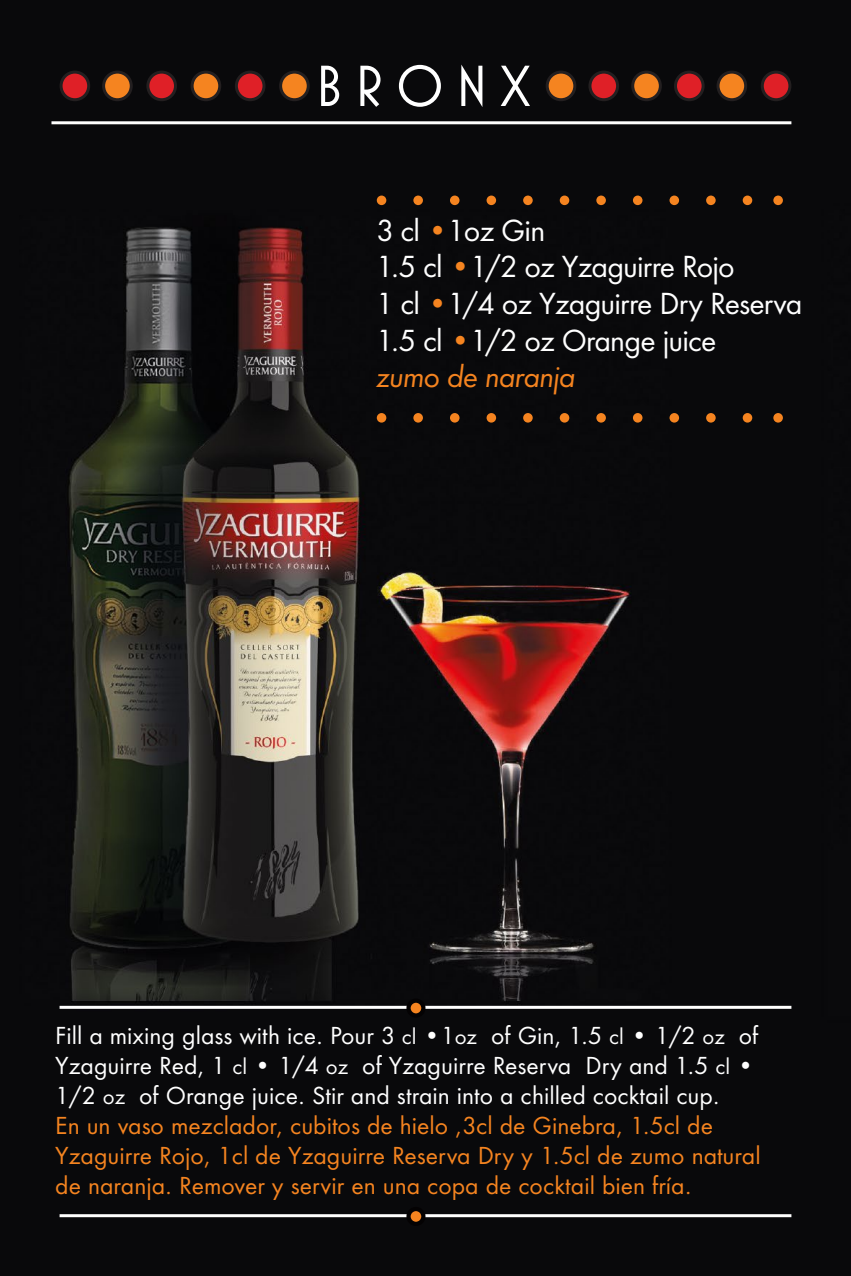
<style>
.page{position:relative;width:851px;height:1276px;background:#fff}
.page>*{position:absolute;margin:0;border:0;box-sizing:border-box;transform-origin:0 0}
.t1{font:58.8px "Mostra Two";letter-spacing:.2em;color:#fff}
.t2{font:28.2px "Futura ND";letter-spacing:-.03em;color:#fff}
.t3{font:italic 28.2px "Futura ND";letter-spacing:-.03em;color:#f58420}
.t4{font:22.8px/30px "Futura ND";color:#fff}
.t5{font:22.8px/30px "Futura ND";color:#f58420}
.s1{color:#f58420}
.s2{font-size:20.1px}
</style>
<div class="page">
<img style="left:0;top:0;width:850px;height:1276px">
<hr style="left:51px;top:121px;width:740px;height:3px;background:#fff">
<div style="left:148px;top:72px;width:27px;height:28px;background:#df2027;border-radius:50%"></div>
<div style="left:146px;top:71px;width:31px;height:30px;border:3px solid #231f20;border-radius:50%"></div>
<div style="left:236px;top:72px;width:28px;height:28px;background:#df2027;border-radius:50%"></div>
<div style="left:235px;top:71px;width:30px;height:30px;border:3px solid #231f20;border-radius:50%"></div>
<div style="left:762px;top:72px;width:27px;height:28px;background:#df2027;border-radius:50%"></div>
<div style="left:760px;top:71px;width:31px;height:30px;border:3px solid #231f20;border-radius:50%"></div>
<div style="left:104px;top:72px;width:27px;height:28px;background:#f58420;border-radius:50%"></div>
<div style="left:102px;top:71px;width:31px;height:30px;border:3px solid #231f20;border-radius:50%"></div>
<div style="left:192px;top:72px;width:28px;height:28px;background:#f58420;border-radius:50%"></div>
<div style="left:190px;top:71px;width:31px;height:30px;border:3px solid #231f20;border-radius:50%"></div>
<div style="left:280px;top:72px;width:28px;height:28px;background:#f58420;border-radius:50%"></div>
<div style="left:279px;top:71px;width:31px;height:30px;border:3px solid #231f20;border-radius:50%"></div>
<div style="left:718px;top:72px;width:27px;height:28px;background:#f58420;border-radius:50%"></div>
<div style="left:716px;top:71px;width:31px;height:30px;border:3px solid #231f20;border-radius:50%"></div>
<div style="left:632px;top:72px;width:28px;height:28px;background:#f58420;border-radius:50%"></div>
<div style="left:631px;top:71px;width:30px;height:30px;border:3px solid #231f20;border-radius:50%"></div>
<div style="left:547px;top:72px;width:27px;height:28px;background:#f58420;border-radius:50%"></div>
<div style="left:545px;top:71px;width:31px;height:30px;border:3px solid #231f20;border-radius:50%"></div>
<div style="left:61px;top:72px;width:28px;height:28px;background:#df2027;border-radius:50%"></div>
<div style="left:60px;top:71px;width:30px;height:30px;border:3px solid #231f20;border-radius:50%"></div>
<div style="left:675px;top:72px;width:28px;height:28px;background:#df2027;border-radius:50%"></div>
<div style="left:674px;top:71px;width:30px;height:30px;border:3px solid #231f20;border-radius:50%"></div>
<div style="left:590px;top:72px;width:27px;height:28px;background:#df2027;border-radius:50%"></div>
<div style="left:588px;top:71px;width:31px;height:30px;border:3px solid #231f20;border-radius:50%"></div>
<hr style="left:60px;top:1006px;width:731px;height:3px;background:#fff">
<svg style="left:408px;top:1000px;width:15px;height:15px"></svg>
<div style="left:406px;top:998px;width:19px;height:19px;border:4px solid #040203;border-radius:50%"></div>
<hr style="left:60px;top:1214px;width:731px;height:3px;background:#fff">
<div style="left:408px;top:1209px;width:15px;height:14px;background:#f58420;border-radius:50%"></div>
<div style="left:406px;top:1207px;width:19px;height:19px;border:4px solid #040203;border-radius:50%"></div>
<svg style="left:742px;top:195px;width:10px;height:10px"></svg>
<div style="left:706px;top:195px;width:9px;height:10px;background:#f58420;border-radius:50%"></div>
<div style="left:669px;top:195px;width:10px;height:10px;background:#f58420;border-radius:50%"></div>
<svg style="left:632px;top:195px;width:10px;height:10px"></svg>
<div style="left:596px;top:195px;width:9px;height:10px;background:#f58420;border-radius:50%"></div>
<svg style="left:559px;top:195px;width:10px;height:10px"></svg>
<div style="left:523px;top:195px;width:9px;height:10px;background:#f58420;border-radius:50%"></div>
<div style="left:486px;top:195px;width:10px;height:10px;background:#f58420;border-radius:50%"></div>
<div style="left:450px;top:195px;width:9px;height:10px;background:#f58420;border-radius:50%"></div>
<div style="left:413px;top:195px;width:10px;height:10px;background:#f58420;border-radius:50%"></div>
<div style="left:377px;top:195px;width:9px;height:10px;background:#f58420;border-radius:50%"></div>
<div style="left:773px;top:195px;width:9px;height:10px;background:#f58420;border-radius:50%"></div>
<div style="left:377px;top:413px;width:9px;height:9px;background:#f58420;border-radius:50%"></div>
<div style="left:413px;top:413px;width:10px;height:9px;background:#f58420;border-radius:50%"></div>
<div style="left:450px;top:413px;width:9px;height:9px;background:#f58420;border-radius:50%"></div>
<div style="left:486px;top:413px;width:10px;height:9px;background:#f58420;border-radius:50%"></div>
<div style="left:523px;top:413px;width:9px;height:9px;background:#f58420;border-radius:50%"></div>
<div style="left:559px;top:413px;width:10px;height:9px;background:#f58420;border-radius:50%"></div>
<div style="left:596px;top:413px;width:9px;height:9px;background:#f58420;border-radius:50%"></div>
<div style="left:632px;top:413px;width:10px;height:9px;background:#f58420;border-radius:50%"></div>
<div style="left:669px;top:413px;width:10px;height:9px;background:#f58420;border-radius:50%"></div>
<div style="left:706px;top:413px;width:9px;height:9px;background:#f58420;border-radius:50%"></div>
<div style="left:742px;top:413px;width:10px;height:9px;background:#f58420;border-radius:50%"></div>
<div style="left:773px;top:413px;width:9px;height:9px;background:#f58420;border-radius:50%"></div>
<p class="t1" style="left:315px;top:54px;width:217px">BRONX</p>
<p class="t2" style="left:376px;top:212px;width:170px">3 cl <span class="s1">•</span>1oz Gin</p>
<p class="t2" style="left:376px;top:249px;width:360px">1.5 cl <span class="s1">•</span>1/2 oz Yzaguirre Rojo</p>
<p class="t2" style="left:376px;top:285px;width:428px">1 cl <span class="s1">•</span>1/4 oz Yzaguirre Dry Reserva</p>
<p class="t2" style="left:376px;top:322px;width:342px">1.5 cl <span class="s1">•</span>1/2 oz Orange juice</p>
<p class="t3" style="left:376px;top:358px;width:201px">zumo de naranja</p>
<p class="t4" style="left:55px;top:1020px;width:704px">Fill a mixing glass with ice. Pour 3 <span class="s2">cl</span> •1<span class="s2">oz</span> of Gin, 1.5 <span class="s2">cl</span> • 1/2 <span class="s2">oz</span> of<br>Yzaguirre Red, 1 <span class="s2">cl</span> • 1/4 <span class="s2">oz</span> of Yzaguirre Reserva Dry and 1.5 <span class="s2">cl</span> •<br>1/2 <span class="s2">oz</span> of Orange juice. Stir and strain into a chilled cocktail cup.</p>
<p class="t5" style="left:55px;top:1110px;width:706px">En un vaso mezclador, cubitos de hielo ,3cl de Ginebra, 1.5cl de<br>Yzaguirre Rojo, 1cl de Yzaguirre Reserva Dry y 1.5cl de zumo natural de naranja. Remover y servir en una copa de cocktail bien fría.</p>
</div>
